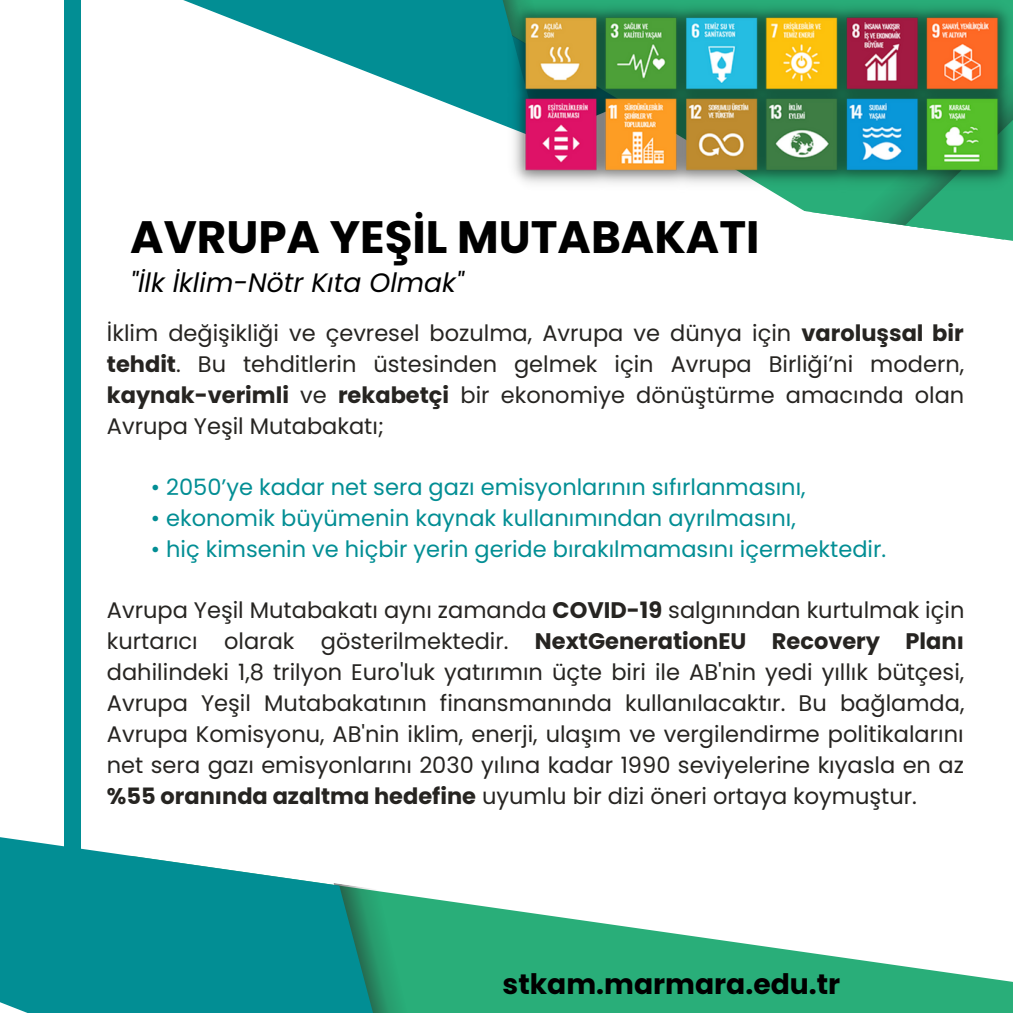
<style>
.page{position:relative;width:1013px;height:1013px;background:#fff}
.page>*{position:absolute;margin:0;border:0;box-sizing:border-box;transform-origin:0 0}
.t1{font:700 45.38px "Poppins";color:#000}
.t2{font:700 28.12px "Poppins";color:#000}
.t3{font:italic 26.62px "Poppins";color:#000}
.t4{font:22.5px/31px "Poppins";color:#262421;text-align:justify}
.t5{font:22.5px "Poppins";color:#028e94}
.s1{font-weight:700}
</style>
<div class="page">
<svg style="left:774px;top:193px;width:52px;height:22px"></svg>
<svg style="left:64px;top:0;width:442px;height:139px"></svg>
<svg style="left:826px;top:193px;width:186px;height:48px;fill:#29ae79"></svg>
<div style="left:65px;top:0;width:16px;height:849px;background:#028e94"></div>
<svg style="left:538px;top:914px;width:188px;height:98px;fill:#29ae79"></svg>
<div style="left:450px;top:901px;width:88px;height:111px;background:#29ae79"></div>
<svg style="left:0;top:790px;width:450px;height:222px;fill:#028e94"></svg>
<svg style="left:658px;top:941px;width:354px;height:71px"></svg>
<img style="left:506px;top:0;width:506px;height:193px">
<p class="t1" style="left:130px;top:205px;width:631px">AVRUPA YEŞİL MUTABAKATI</p>
<p class="t3" style="left:130px;top:264px;width:335px">"İlk İklim-Nötr Kıta Olmak"</p>
<p class="t4" style="left:107px;top:317px;width:859px">İklim değişikliği ve çevresel bozulma, Avrupa ve dünya için <span class="s1">varoluşsal bir tehdit</span>. Bu tehditlerin üstesinden gelmek için Avrupa Birliği’ni modern, <span class="s1">kaynak-verimli</span> ve <span class="s1">rekabetçi</span> bir ekonomiye dönüştürme amacında olan Avrupa Yeşil Mutabakatı;</p>
<p class="t5" style="left:151px;top:471px;width:656px">• 2050’ye kadar net sera gazı emisyonlarının sıfırlanmasını,</p>
<p class="t5" style="left:151px;top:502px;width:646px">• ekonomik büyümenin kaynak kullanımından ayrılmasını,</p>
<p class="t5" style="left:151px;top:533px;width:736px">• hiç kimsenin ve hiçbir yerin geride bırakılmamasını içermektedir.</p>
<p class="t4" style="left:107px;top:594px;width:859px">Avrupa Yeşil Mutabakatı aynı zamanda <span class="s1">COVID-19</span> salgınından kurtulmak için kurtarıcı olarak gösterilmektedir. <span class="s1">NextGenerationEU Recovery Planı </span>dahilindeki 1,8 trilyon Euro'luk yatırımın üçte biri ile AB'nin yedi yıllık bütçesi, Avrupa Yeşil Mutabakatının finansmanında kullanılacaktır. Bu bağlamda, Avrupa Komisyonu, AB'nin iklim, enerji, ulaşım ve vergilendirme politikalarını net sera gazı emisyonlarını 2030 yılına kadar 1990 seviyelerine kıyasla en az <span class="s1">%55 oranında azaltma hedefine</span> uyumlu bir dizi öneri ortaya koymuştur.</p>
<p class="t2" style="left:502px;top:964px;width:339px">stkam.marmara.edu.tr</p>
</div>
